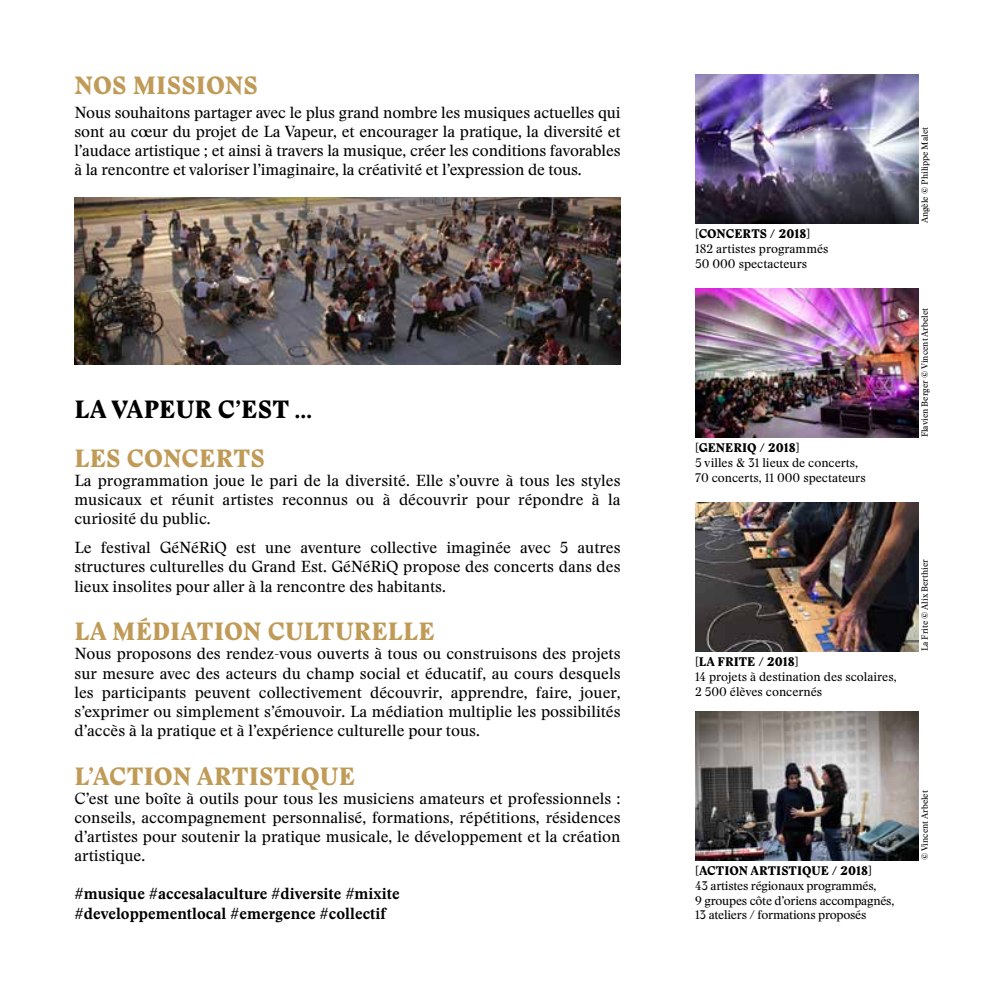
<style>
.page{position:relative;width:993px;height:993px;background:#fff}
.page>*{position:absolute;margin:0;border:0;box-sizing:border-box;transform-origin:0 0}
.t1{font:24.5px "Stanley Poster";letter-spacing:.01em;color:#c09b57}
.t2{font:24.5px "Stanley Poster";letter-spacing:.01em;color:#000}
.t3{font:15.75px/19.1px "Stanley";color:#000;text-align:justify}
.t4{font:700 15.75px/19.1px "Stanley";color:#000}
.t5{font:12.25px/14.7px "Stanley";color:#000}
.t6{font:12.25px/14.7px "Stanley";letter-spacing:-.02em;color:#000}
.t7{font:12.25px "Stanley Poster";color:#000}
.t8{font:8.75px "Stanley";color:#000}
</style>
<div class="page">
<img style="left:695px;top:74px;width:223px;height:149px">
<img style="left:695px;top:288px;width:223px;height:149px">
<img style="left:695px;top:502px;width:223px;height:149px">
<img style="left:695px;top:711px;width:223px;height:149px">
<img style="left:74px;top:197px;width:546px;height:167px">
<h1 class="t1" style="left:75px;top:69px;width:185px">NOS MISSIONS</h1>
<p class="t3" style="left:74px;top:103px;width:547px">Nous souhaitons partager avec le plus grand nombre les musiques actuelles qui sont au cœur du projet de La Vapeur, et encourager la pratique, la diversité et l’audace artistique ; et ainsi à travers la musique, créer les conditions favorables à la rencontre et valoriser l’imaginaire, la créativité et l’expression de tous.</p>
<h1 class="t2" style="left:75px;top:393px;width:239px">LA VAPEUR C’EST …</h1>
<h1 class="t1" style="left:75px;top:441px;width:192px">LES CONCERTS</h1>
<p class="t3" style="left:74px;top:471px;width:547px">La programmation joue le pari de la diversité. Elle s’ouvre à tous les styles musicaux et réunit artistes reconnus ou à découvrir pour répondre à la curiosité du public.</p>
<p class="t3" style="left:74px;top:538px;width:547px">Le festival GéNéRiQ est une aventure collective imaginée avec 5 autres structures culturelles du Grand Est. GéNéRiQ propose des concerts dans des lieux insolites pour aller à la rencontre des habitants.</p>
<h1 class="t1" style="left:75px;top:614px;width:361px">LA MÉDIATION CULTURELLE</h1>
<p class="t3" style="left:74px;top:644px;width:547px">Nous proposons des rendez-vous ouverts à tous ou construisons des projets sur mesure avec des acteurs du champ social et éducatif, au cours desquels les participants peuvent collectivement découvrir, apprendre, faire, jouer, s’exprimer ou simplement s’émouvoir. La médiation multiplie les possibilités d’accès à la pratique et à l’expérience culturelle pour tous.</p>
<h1 class="t1" style="left:75px;top:759px;width:282px">L’ACTION ARTISTIQUE</h1>
<p class="t3" style="left:74px;top:788px;width:547px">C’est une boîte à outils pour tous les musiciens amateurs et professionnels : conseils, accompagnement personnalisé, formations, répétitions, résidences d’artistes pour soutenir la pratique musicale, le développement et la création artistique.</p>
<p class="t4" style="left:74px;top:884px;width:327px">#musique #accesalaculture #diversite #mixite #developpementlocal #emergence #collectif</p>
<p class="t7" style="left:694px;top:225px;width:117px">[CONCERTS / 2018]</p>
<p class="t5" style="left:694px;top:241px;width:135px">182 artistes programmés<br>50 000 spectacteurs</p>
<p class="t7" style="left:694px;top:439px;width:106px">[GENERIQ / 2018]</p>
<p class="t5" style="left:694px;top:455px;width:172px">5 villes &amp; 31 lieux de concerts,<br>70 concerts, 11 000 spectateurs</p>
<p class="t8" style="left:918px;top:223px;width:98px;rotate:-90deg">Angèle © Philippe Malet</p>
<p class="t8" style="left:918px;top:437px;width:131px;rotate:-90deg">Flavien Berger © Vincent Arbelet</p>
<p class="t7" style="left:694px;top:653px;width:105px">[LA FRITE / 2018]</p>
<p class="t5" style="left:694px;top:669px;width:203px">14 projets à destination des scolaires,<br>2 500 élèves concernés</p>
<p class="t8" style="left:918px;top:651px;width:94px;rotate:-90deg">La Frite © Alix Berthier</p>
<p class="t7" style="left:694px;top:862px;width:178px">[ACTION ARTISTIQUE / 2018]</p>
<p class="t6" style="left:694px;top:877px;width:201px">43 artistes régionaux programmés,<br>9 groupes côte d’oriens accompagnés,<br>13 ateliers / formations proposés</p>
<p class="t8" style="left:918px;top:860px;width:72px;rotate:-90deg">© Vincent Arbelet</p>
</div>
